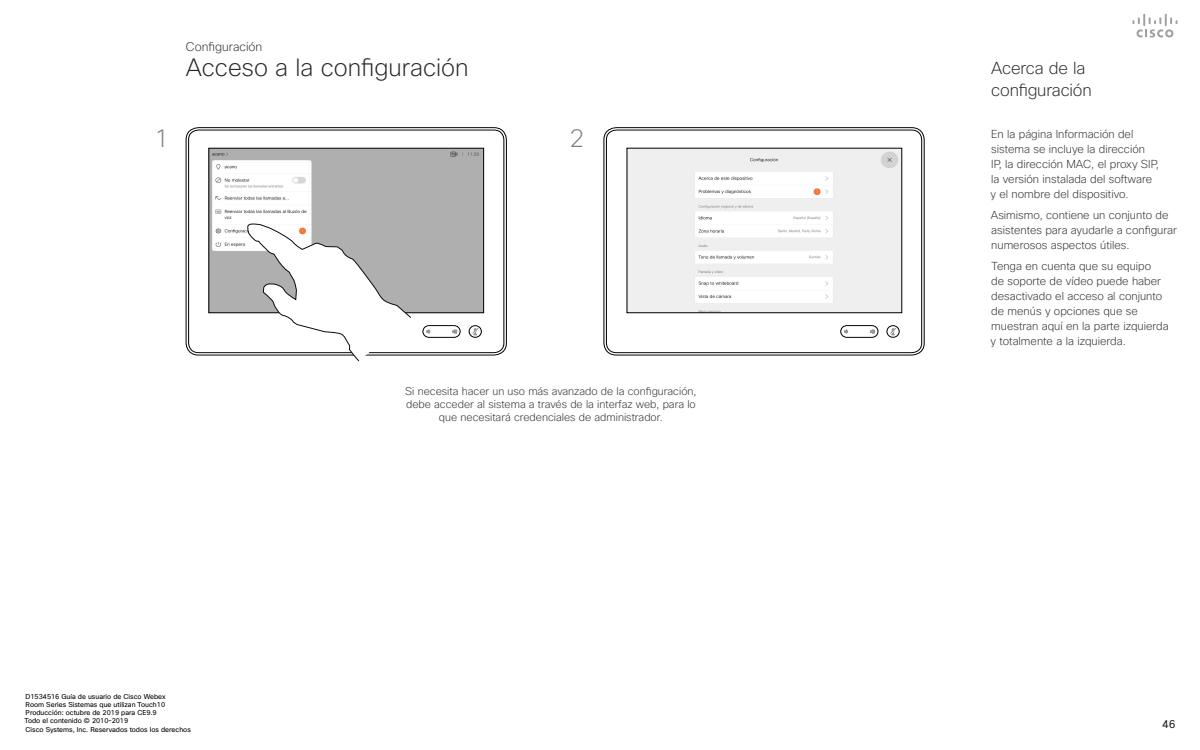
<style>
.page{position:relative;width:1200px;height:750px;background:#fff}
.page>*{position:absolute;margin:0;border:0;box-sizing:border-box;transform-origin:0 0}
.t1{font:200 25px "Cisco Sans";color:#808080}
.t2{font:200 24.31px "Cisco Sans";color:#262626}
.t3{font:200 16.88px/22.5px "Cisco Sans";letter-spacing:-.01em;color:#262626}
.t4{font:200 12.19px "Cisco Sans";color:#262626}
.t5{font:200 11.25px/15px "Cisco Sans";color:#262626}
.t6{font:11.25px "Cisco Sans";color:#262626}
.t7{font:200 10.81px/13px "Cisco Sans";color:#262626;text-align:center}
.t8{font:6.88px/8.2px "Cisco Sans";color:#000}
</style>
<div class="page">
<svg style="left:1132px;top:14px;width:46px;height:24px"></svg>
<div style="left:186px;top:127px;width:321px;height:228px;border:1px solid #000;border-radius:12px"></div>
<div style="left:188px;top:130px;width:316px;height:223px;border:1px solid #000;border-radius:10px"></div>
<div style="left:469px;top:325px;width:13px;height:12px;border:1px solid #000;border-radius:50%"></div>
<svg style="left:472px;top:327px;width:7px;height:8px"></svg>
<svg style="left:423px;top:325px;width:37px;height:12px"></svg>
<div style="left:604px;top:127px;width:320px;height:228px;border:1px solid #000;border-radius:12px"></div>
<div style="left:606px;top:130px;width:316px;height:223px;border:1px solid #000;border-radius:10px"></div>
<div style="left:887px;top:325px;width:12px;height:12px;border:1px solid #000;border-radius:50%"></div>
<svg style="left:890px;top:327px;width:7px;height:8px"></svg>
<svg style="left:841px;top:325px;width:37px;height:12px"></svg>
<img style="left:629px;top:150px;width:271px;height:161px">
<div style="left:627px;top:148px;width:275px;height:165px;border:1px solid #000"></div>
<img style="left:211px;top:150px;width:271px;height:161px">
<div style="left:209px;top:148px;width:275px;height:165px;border:1px solid #000"></div>
<svg style="left:247px;top:223px;width:165px;height:139px"></svg>
<p class="t4" style="left:186px;top:39px;width:78px">Configuración</p>
<h2 class="t2" style="left:186px;top:52px;width:284px">Acceso a la configuración</h2>
<h1 class="t1" style="left:154px;top:123px;width:17px">1</h1>
<h1 class="t1" style="left:569px;top:123px;width:16px">2</h1>
<p class="t8" style="left:24px;top:692px;width:168px">D1534516 Guía de usuario de Cisco Webex<br>Room Series Sistemas que utilizan Touch10<br>Producción: octubre de 2019 para CE9.9<br>Todo el contenido © 2010–2019<br>Cisco Systems, Inc. Reservados todos los derechos</p>
<p class="t7" style="left:405px;top:384px;width:293px">Si necesita hacer un uso más avanzado de la configuración, debe acceder al sistema a través de la interfaz web, para lo que necesitará credenciales de administrador.</p>
<h3 class="t3" style="left:991px;top:56px;width:102px">Acerca de la configuración</h3>
<p class="t5" style="left:991px;top:126px;width:170px">En la página Información del sistema se incluye la dirección<br>IP, la dirección MAC, el proxy SIP, la versión instalada del software y el nombre del dispositivo.</p>
<p class="t5" style="left:991px;top:207px;width:188px">Asimismo, contiene un conjunto de asistentes para ayudarle a configurar numerosos aspectos útiles.</p>
<p class="t5" style="left:991px;top:259px;width:180px">Tenga en cuenta que su equipo<br>de soporte de vídeo puede haber desactivado el acceso al conjunto de menús y opciones que se muestran aquí en la parte izquierda y totalmente a la izquierda.</p>
<p class="t6" style="left:1162px;top:716px;width:15px">46</p>
</div>
